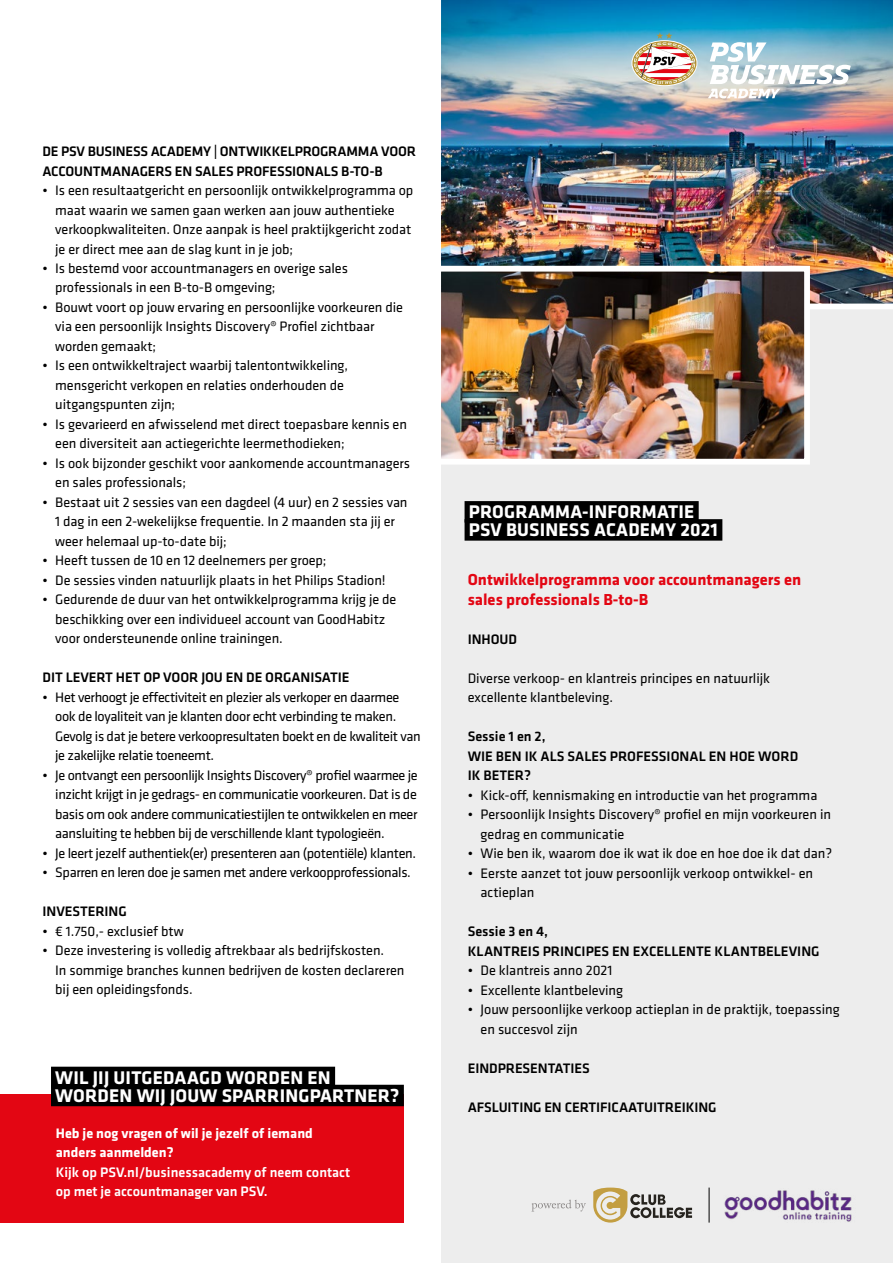
<style>
.page{position:relative;width:893px;height:1263px;background:#fff}
.page>*{position:absolute;margin:0;border:0;box-sizing:border-box;transform-origin:0 0}
.t1{font:700 19.05px/18px "Klavika";letter-spacing:.01em;color:#fff}
.t2{font:700 16.5px/19.5px "Klavika";color:#e30613}
.t3{font:14.25px/19.5px "Klavika";letter-spacing:-.005em;color:#000}
.t4{font:14.25px/19.5px "Klavika";letter-spacing:-.025em;color:#000}
.t5{font:500 14.25px/19.5px "Klavika";letter-spacing:-.005em;color:#000}
.t6{font:500 14.25px/19.5px "Klavika";color:#fff}
.t7{font:700 14.25px/19.5px "Klavika";color:#fff}
</style>
<div class="page">
<div style="left:441px;top:207px;width:452px;height:1056px;background:#ededed"></div>
<img style="left:441px;top:0;width:452px;height:309px">
<img style="left:442px;top:273px;width:361px;height:185px">
<div style="left:435px;top:266px;width:375px;height:199px;border:6px solid #fff"></div>
<div style="left:465px;top:501px;width:234px;height:22px;background:#000"></div>
<div style="left:465px;top:519px;width:257px;height:22px;background:#000"></div>
<div style="left:0;top:1094px;width:404px;height:128px;background:#e30613"></div>
<div style="left:51px;top:1067px;width:284px;height:21px;background:#000"></div>
<div style="left:51px;top:1085px;width:353px;height:21px;background:#000"></div>
<svg style="left:632px;top:32px;width:64px;height:53px"></svg>
<svg style="left:708px;top:42px;width:143px;height:56px"></svg>
<svg style="left:532px;top:1200px;width:54px;height:11px"></svg>
<svg style="left:593px;top:1187px;width:99px;height:35px"></svg>
<hr style="left:709px;top:1187px;width:1px;height:35px;background:#000">
<img style="left:724px;top:1190px;width:128px;height:32px">
<p class="t5" style="left:43px;top:141px;width:375px">DE PSV BUSINESS ACADEMY | ONTWIKKELPROGRAMMA VOOR<br>ACCOUNTMANAGERS EN SALES PROFESSIONALS B-TO-B</p>
<p class="t3" style="left:55px;top:180px;width:360px;text-indent:-13px">• Is een resultaatgericht en persoonlijk ontwikkelprogramma op maat waarin we samen gaan werken aan jouw authentieke verkoopkwaliteiten. Onze aanpak is heel praktijkgericht zodat je er direct mee aan de slag kunt in je job;</p>
<p class="t3" style="left:55px;top:258px;width:294px;text-indent:-13px">• Is bestemd voor accountmanagers en overige sales professionals in een B-to-B omgeving;</p>
<p class="t3" style="left:55px;top:297px;width:349px;text-indent:-13px">• Bouwt voort op jouw ervaring en persoonlijke voorkeuren die via een persoonlijk Insights Discovery® Profiel zichtbaar worden gemaakt;</p>
<p class="t3" style="left:55px;top:356px;width:294px;text-indent:-13px">• Is een ontwikkeltraject waarbij talentontwikkeling, mensgericht verkopen en relaties onderhouden de uitgangspunten zijn;</p>
<p class="t3" style="left:55px;top:414px;width:353px;text-indent:-13px">• Is gevarieerd en afwisselend met direct toepasbare kennis en een diversiteit aan actiegerichte leermethodieken;</p>
<p class="t3" style="left:55px;top:453px;width:356px;text-indent:-13px">• Is ook bijzonder geschikt voor aankomende accountmanagers en sales professionals;</p>
<p class="t3" style="left:55px;top:492px;width:354px;text-indent:-13px">• Bestaat uit 2 sessies van een dagdeel (4 uur) en 2 sessies van<br>1 dag in een 2-wekelijkse frequentie. In 2 maanden sta jij er weer helemaal up-to-date bij;</p>
<p class="t3" style="left:43px;top:550px;width:286px">• Heeft tussen de 10 en 12 deelnemers per groep;</p>
<p class="t3" style="left:43px;top:570px;width:345px">• De sessies vinden natuurlijk plaats in het Philips Stadion!</p>
<p class="t3" style="left:55px;top:589px;width:343px;text-indent:-13px">• Gedurende de duur van het ontwikkelprogramma krijg je de beschikking over een individueel account van GoodHabitz voor ondersteunende online trainingen.</p>
<p class="t5" style="left:43px;top:668px;width:309px">DIT LEVERT HET OP VOOR JOU EN DE ORGANISATIE</p>
<p class="t4" style="left:55px;top:687px;width:367px;text-indent:-13px">• Het verhoogt je effectiviteit en plezier als verkoper en daarmee ook de loyaliteit van je klanten door echt verbinding te maken.<br>Gevolg is dat je betere verkoopresultaten boekt en de kwaliteit van je zakelijke relatie toeneemt.</p>
<p class="t3" style="left:55px;top:765px;width:364px;text-align:justify;text-indent:-13px">• Je ontvangt een persoonlijk Insights Discovery® profiel waarmee je inzicht krijgt in je gedrags- en communicatie voorkeuren. Dat is de basis om ook andere communicatiestijlen te ontwikkelen en meer aansluiting te hebben bij de verschillende klant typologieën.</p>
<p class="t4" style="left:43px;top:843px;width:375px">• Je leert jezelf authentiek(er) presenteren aan (potentiële) klanten.</p>
<p class="t4" style="left:43px;top:862px;width:370px">• Sparren en leren doe je samen met andere verkoopprofessionals.</p>
<p class="t5" style="left:43px;top:901px;width:86px">INVESTERING</p>
<p class="t3" style="left:43px;top:921px;width:143px">• € 1.750,- exclusief btw</p>
<p class="t3" style="left:55px;top:940px;width:351px;text-indent:-13px">• Deze investering is volledig aftrekbaar als bedrijfskosten.<br>In sommige branches kunnen bedrijven de kosten declareren bij een opleidingsfonds.</p>
<h1 class="t1" style="left:55px;top:1067px;width:346px">WIL JIJ UITGEDAAGD WORDEN EN<br>WORDEN WIJ JOUW SPARRINGPARTNER?</h1>
<p class="t7" style="left:56px;top:1122px;width:259px">Heb je nog vragen of wil je jezelf of iemand anders aanmelden?</p>
<p class="t6" style="left:56px;top:1162px;width:296px">Kijk op PSV.nl/businessacademy of neem contact op met je accountmanager van PSV.</p>
<h1 class="t1" style="left:469px;top:502px;width:251px">PROGRAMMA-INFORMATIE<br>PSV BUSINESS ACADEMY 2021</h1>
<p class="t2" style="left:468px;top:569px;width:335px">Ontwikkelprogramma voor accountmanagers en sales professionals B-to-B</p>
<p class="t5" style="left:468px;top:629px;width:51px">INHOUD</p>
<p class="t3" style="left:468px;top:668px;width:304px">Diverse verkoop- en klantreis principes en natuurlijk excellente klantbeleving.</p>
<p class="t5" style="left:468px;top:726px;width:332px">Sessie 1 en 2,<br>WIE BEN IK ALS SALES PROFESSIONAL EN HOE WORD<br>IK BETER?</p>
<p class="t3" style="left:468px;top:785px;width:351px">• Kick-off, kennismaking en introductie van het programma</p>
<p class="t3" style="left:480px;top:804px;width:352px;text-indent:-13px">• Persoonlijk Insights Discovery® profiel en mijn voorkeuren in gedrag en communicatie</p>
<p class="t3" style="left:468px;top:843px;width:366px">• Wie ben ik, waarom doe ik wat ik doe en hoe doe ik dat dan?</p>
<p class="t3" style="left:480px;top:863px;width:334px;text-indent:-13px">• Eerste aanzet tot jouw persoonlijk verkoop ontwikkel- en actieplan</p>
<p class="t5" style="left:468px;top:921px;width:353px">Sessie 3 en 4,<br>KLANTREIS PRINCIPES EN EXCELLENTE KLANTBELEVING</p>
<p class="t3" style="left:468px;top:960px;width:146px">• De klantreis anno 2021</p>
<p class="t3" style="left:468px;top:980px;width:157px">• Excellente klantbeleving</p>
<p class="t3" style="left:480px;top:999px;width:361px;text-indent:-13px">• Jouw persoonlijke verkoop actieplan in de praktijk, toepassing en succesvol zijn</p>
<p class="t5" style="left:468px;top:1058px;width:124px">EINDPRESENTATIES</p>
<p class="t5" style="left:468px;top:1097px;width:250px">AFSLUITING EN CERTIFICAATUITREIKING</p>
</div>
